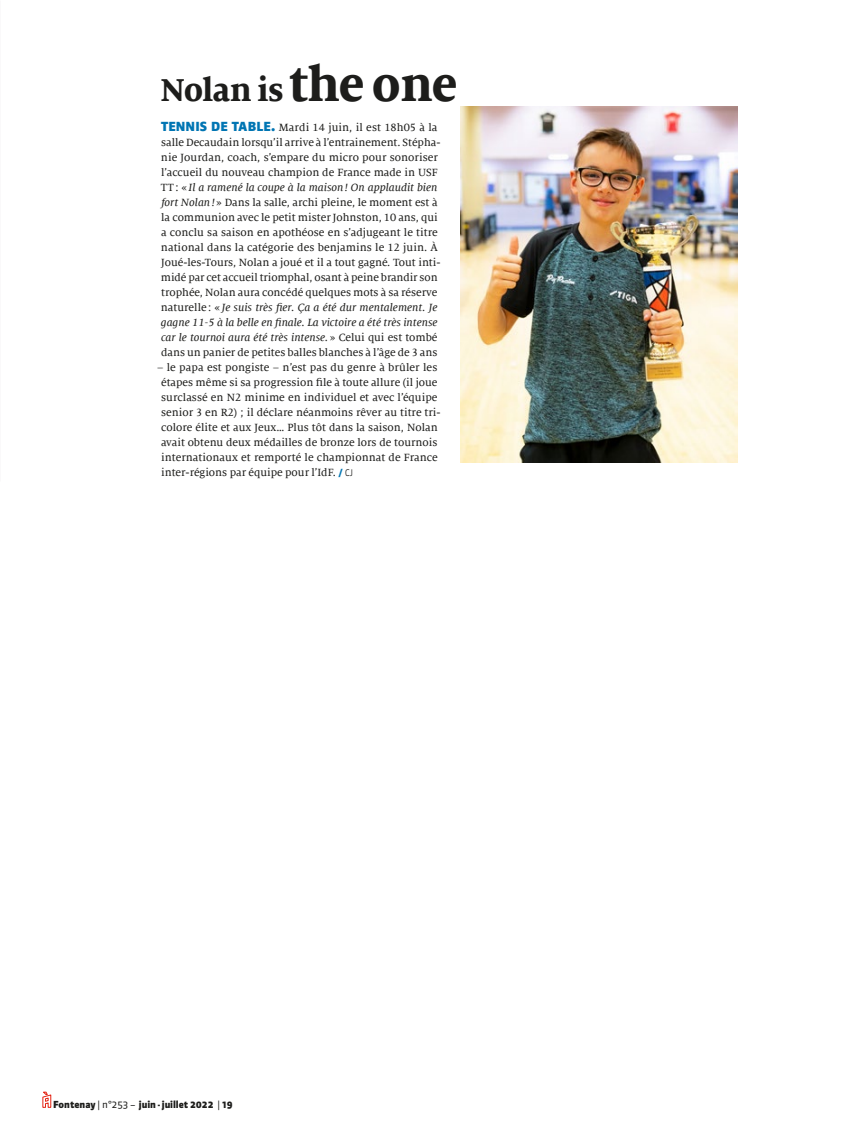
<style>
.page{position:relative;width:851px;height:1134px;background:#fff}
.page>*{position:absolute;margin:0;border:0;box-sizing:border-box;transform-origin:0 0}
.t1{font:800 35px "Milo Serif Offc";letter-spacing:-.01em;color:#1d1d1b;scale:.95 1}
.t2{font:11.5px/15px "Milo Serif Offc Text";color:#1d1d1b}
.t3{font:11.5px/15px "Milo Serif Offc Text Ita";color:#1d1d1b;text-align:justify}
.t4{font:900 9.75px "Sanuk";letter-spacing:-.01em;color:#1d1d1b}
.s1{font-size:52.5px}
.s2{font-family:"Zwo OT";font-weight:900;font-size:13.75px;color:#0075b3}
.s3{font-family:"Milo Serif Offc Text"}
.s4{font-family:"Milo Serif Offc Text Ita"}
.s5{font-family:"Zwo OT";font-weight:900;font-size:10px;color:#0075b3}
.s6{font-family:"Zwo OT";font-weight:300;font-size:10px}
.s7{font-weight:400}
</style>
<div class="page">
<svg style="left:42px;top:1091px;width:9px;height:17px"></svg>
<img style="left:460px;top:106px;width:277px;height:356px">
<h1 class="t1" style="left:161px;top:70px;width:313px">Nolan is <span class="s1">the one</span></h1>
<p class="t2" style="left:161px;top:120px;width:281px"><span class="s2">TENNIS DE TABLE.</span> Mardi 14 juin, il est 18h05 à la salle Decaudain lorsqu’il arrive à l’entrainement. Stépha&shy;nie Jourdan, coach, s’empare du micro pour sonoriser l’accueil du nouveau champion de France made in USF</p>
<p class="t3" style="left:161px;top:180px;width:278px"><span class="s3">TT: «</span> Il a ramené la coupe à la maison! On applaudit bien</p>
<p class="t2" style="left:161px;top:195px;width:281px"><span class="s4">fort Nolan!</span>» Dans la salle, archi pleine, le moment est à la communion avec le petit mister Johnston, 10 ans, qui a conclu sa saison en apothéose en s’adjugeant le titre national dans la catégorie des benjamins le 12 juin. À Joué-les-Tours, Nolan a joué et il a tout gagné. Tout inti&shy;midé par cet accueil triomphal, osant à peine brandir son trophée, Nolan aura concédé quelques mots à sa réserve</p>
<p class="t3" style="left:161px;top:300px;width:278px"><span class="s3">naturelle : «</span> Je suis très fier. Ça a été dur mentalement. Je gagne 11-5 à la belle en finale. La victoire a été très intense car le tournoi aura été très intense.<span class="s3">» Celui qui est tombé</span></p>
<p class="t2" style="left:161px;top:345px;width:278px">dans un panier de petites balles blanches à l’âge de 3 ans</p>
<p class="t2" style="left:161px;top:360px;width:281px;text-indent:-4px">– le papa est pongiste – n’est pas du genre à brûler les étapes même si sa progression file à toute allure (il joue surclassé en N2 minime en individuel et avec l’équipe senior 3 en R2) ; il déclare néanmoins rêver au titre tri&shy;colore élite et aux Jeux… Plus tôt dans la saison, Nolan avait obtenu deux médailles de bronze lors de tournois internationaux et remporté le championnat de France inter-régions par équipe pour l’IdF. <span class="s5">/</span> <span class="s6">CJ</span></p>
<p class="t4" style="left:53px;top:1098px;width:181px">Fontenay <span class="s7">| n°253 –</span> juin - juillet 2022 <span class="s7">|</span> 19</p>
</div>
